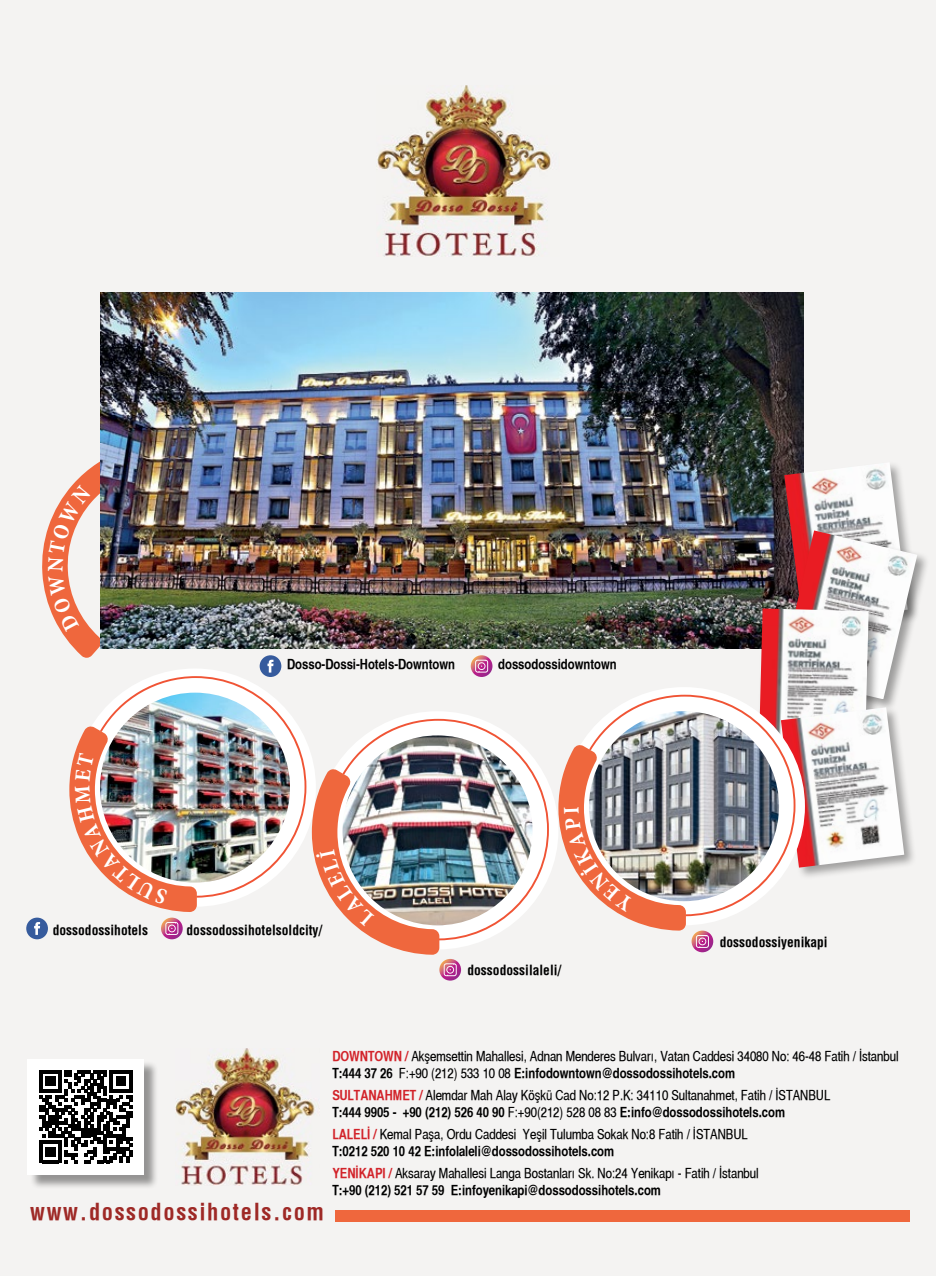
<style>
.page{position:relative;width:936px;height:1276px;background:#fff}
.page>*{position:absolute;margin:0;border:0;box-sizing:border-box;transform-origin:0 0}
.t1{font:700 condensed 22.5px "Helvetica";letter-spacing:.07em;color:#9e2926}
.t2{font:13.8px "Helvetica Nar T Medium";color:#000}
.t3{font:13.8px "Helvetica Nar T Bold";color:#000}
.t4{font:700 condensed 13.5px "Helvetica";color:#000}
.s1{font-family:"Helvetica Nar T Bold";color:#d2232a}
.s2{font-family:"Helvetica Nar T Medium"}
</style>
<div class="page">
<div style="left:0;top:0;width:935px;height:1276px;background:#f4f3f2"></div>
<img style="left:100px;top:292px;width:703px;height:357px">
<svg style="left:161px;top:917px;width:22px;height:22px"></svg>
<svg style="left:165px;top:922px;width:13px;height:13px"></svg>
<div style="left:26px;top:917px;width:22px;height:22px;background:#365b9d;border-radius:50%"></div>
<svg style="left:34px;top:922px;width:6px;height:13px"></svg>
<svg style="left:470px;top:655px;width:22px;height:22px"></svg>
<svg style="left:475px;top:659px;width:13px;height:13px"></svg>
<div style="left:782px;top:460px;width:138px;height:175px;background:#000;opacity:.34"></div>
<img style="left:784px;top:462px;width:123px;height:67px">
<div style="left:778px;top:529px;width:151px;height:183px;background:#000;opacity:.36"></div>
<img style="left:780px;top:530px;width:137px;height:169px">
<div style="left:756px;top:606px;width:125px;height:167px;background:#000;opacity:.36"></div>
<img style="left:758px;top:608px;width:110px;height:97px">
<div style="left:779px;top:705px;width:137px;height:175px;background:#000;opacity:.34"></div>
<img style="left:795px;top:707px;width:109px;height:160px">
<svg style="left:439px;top:959px;width:22px;height:21px"></svg>
<svg style="left:443px;top:963px;width:13px;height:13px"></svg>
<svg style="left:691px;top:930px;width:22px;height:22px"></svg>
<div style="left:30px;top:1060px;width:129px;height:129px;background:#000;opacity:.39"></div>
<div style="left:28px;top:1058px;width:116px;height:116px;background:#fff"></div>
<svg style="left:39px;top:1070px;width:93px;height:93px"></svg>
<img style="left:175px;top:1048px;width:140px;height:137px">
<div style="left:335px;top:1210px;width:574px;height:11px;background:#ef673d"></div>
<img style="left:377px;top:86px;width:174px;height:171px">
<img style="left:42px;top:449px;width:264px;height:463px">
<img style="left:312px;top:719px;width:237px;height:235px">
<img style="left:558px;top:695px;width:237px;height:253px">
<p class="t3" style="left:287px;top:655px;width:169px">Dosso-Dossi-Hotels-Downtown</p>
<p class="t3" style="left:498px;top:655px;width:120px">dossodossidowntown</p>
<p class="t4" style="left:53px;top:921px;width:97px">dossodossihotels</p>
<p class="t4" style="left:186px;top:921px;width:137px">dossodossihotelsoldcity/</p>
<p class="t4" style="left:467px;top:962px;width:95px">dossodossilaleli/</p>
<p class="t4" style="left:719px;top:934px;width:110px">dossodossiyenikapi</p>
<h1 class="t1" style="left:30px;top:1198px;width:295px">www.dossodossihotels.com</h1>
<p class="t2" style="left:332px;top:1048px;width:567px"><span class="s1">DOWNTOWN /</span> Akşemsettin Mahallesi, Adnan Menderes Bulvarı, Vatan Caddesi 34080 No: 46-48 Fatih / İstanbul</p>
<p class="t3" style="left:332px;top:1064px;width:404px">T:444 37 26 <span class="s2">F:+90 (212) 533 10 08</span> E:infodowntown@dossodossihotels.com</p>
<p class="t2" style="left:332px;top:1087px;width:499px"><span class="s1">SULTANAHMET /</span> Alemdar Mah Alay Köşkü Cad No:12 P.K: 34110 Sultanahmet, Fatih / İSTANBUL</p>
<p class="t3" style="left:332px;top:1103px;width:454px">T:444 9905 - +90 (212) 526 40 90 <span class="s2">F:+90(212) 528 08 83</span> E:info@dossodossihotels.com</p>
<p class="t2" style="left:332px;top:1126px;width:417px"><span class="s1">LALELİ /</span> Kemal Paşa, Ordu Caddesi Yeşil Tulumba Sokak No:8 Fatih / İSTANBUL</p>
<p class="t3" style="left:332px;top:1142px;width:283px">T:0212 520 10 42 E:infolaleli@dossodossihotels.com</p>
<p class="t2" style="left:332px;top:1165px;width:428px"><span class="s1">YENİKAPI /</span> Aksaray Mahallesi Langa Bostanları Sk. No:24 Yenikapı - Fatih / İstanbul</p>
<p class="t3" style="left:332px;top:1181px;width:330px">T:+90 (212) 521 57 59 E:infoyenikapi@dossodossihotels.com</p>
</div>
